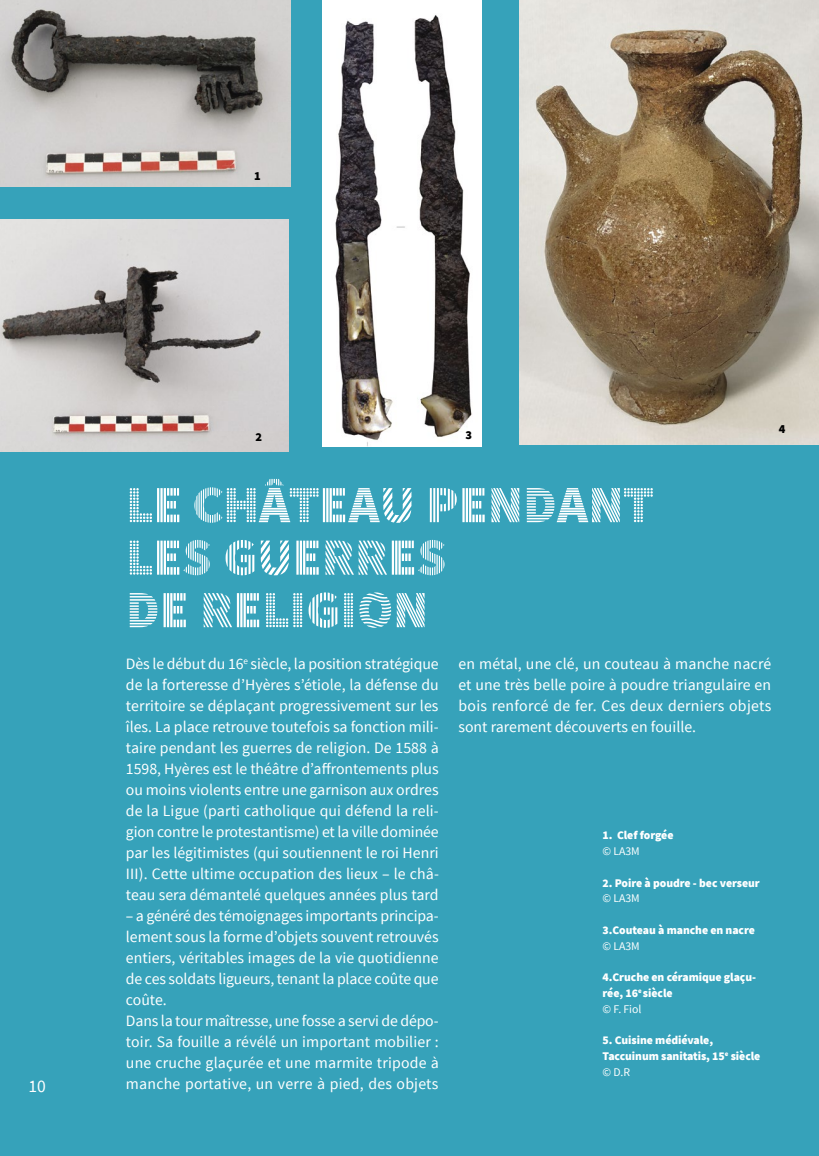
<style>
.page{position:relative;width:819px;height:1156px;background:#fff}
.page>*{position:absolute;margin:0;border:0;box-sizing:border-box;transform-origin:0 0}
.t1{font:900 52.5px/52.5px "Source Sans Pro DISPLAYV2";color:#fff}
.t2{font:17.5px "Source Sans Pro";color:#fff}
.t3{font:15.75px/21px "Source Sans Pro";color:#fff;text-align:justify}
.t4{font:900 12.25px "Source Sans Pro";color:#000}
.t5{font:900 11.72px/15.8px "Source Sans Pro";letter-spacing:-.005em;color:#fff}
.t6{font:11.72px "Source Sans Pro";letter-spacing:-.005em;color:#fff}
.s1{font-weight:400}
</style>
<div class="page">
<div style="left:0;top:0;width:818px;height:1156px;background:#36a2ba"></div>
<img style="left:0;top:0;width:290px;height:186px">
<img style="left:0;top:219px;width:289px;height:232px">
<div style="left:322px;top:0;width:159px;height:446px;background:#fff"></div>
<img style="left:335px;top:15px;width:137px;height:431px">
<img style="left:520px;top:0;width:299px;height:445px">
<p class="t4" style="left:254px;top:167px;width:8px">1</p>
<p class="t2" style="left:28px;top:1075px;width:19px">10</p>
<p class="t4" style="left:255px;top:428px;width:8px">2</p>
<p class="t4" style="left:458px;top:427px;width:15px">23</p>
<p class="t4" style="left:778px;top:421px;width:8px">4</p>
<h1 class="t1" style="left:126px;top:480px;width:528px">LE CHÂTEAU PENDANT<br>LES GUERRES<br>DE RELIGION</h1>
<p class="t3" style="left:126px;top:654px;width:314px">Dès le début du 16<sup>e</sup> siècle, la position stratégique de la forteresse d’Hyères s’étiole, la défense du territoire se déplaçant progressivement sur les îles. La place retrouve toutefois sa fonction mili&shy;taire pendant les guerres de religion. De 1588 à 1598, Hyères est le théâtre d’affrontements plus ou moins violents entre une garnison aux ordres de la Ligue (parti catholique qui défend la reli&shy;gion contre le protestantisme) et la ville dominée par les légitimistes (qui soutiennent le roi Henri III). Cette ultime occupation des lieux – le châ&shy;teau sera démantelé quelques années plus tard</p>
<p class="t3" style="left:126px;top:906px;width:314px;text-align:left">– a généré des témoignages importants principa&shy;lement sous la forme d’objets souvent retrouvés entiers, véritables images de la vie quotidienne de ces soldats ligueurs, tenant la place coûte que coûte.<br>Dans la tour maîtresse, une fosse a servi de dépo&shy;toir. Sa fouille a révélé un important mobilier : une cruche glaçurée et une marmite tripode à manche portative, un verre à pied, des objets</p>
<p class="t3" style="left:458px;top:654px;width:314px">en métal, une clé, un couteau à manche nacré et une très belle poire à poudre triangulaire en bois renforcé de fer. Ces deux derniers objets sont rarement découverts en fouille.</p>
<p class="t5" style="left:602px;top:827px;width:72px">1. Clef forgée</p>
<p class="t6" style="left:602px;top:844px;width:39px">© LA3M</p>
<p class="t5" style="left:602px;top:875px;width:159px">2. Poire à poudre - bec verseur</p>
<p class="t6" style="left:602px;top:891px;width:39px">© LA3M</p>
<p class="t5" style="left:602px;top:922px;width:154px">3.Couteau à manche en nacre</p>
<p class="t6" style="left:602px;top:938px;width:39px">© LA3M</p>
<p class="t5" style="left:602px;top:969px;width:155px">4.Cruche en céramique glaçu&shy;rée, 16<sup>e</sup> siècle<br><span class="s1">© F. Fiol</span></p>
<p class="t5" style="left:602px;top:1032px;width:159px">5. Cuisine médiévale,<br>Taccuinum sanitatis, 15<sup>e</sup> siècle <span class="s1">© D.R</span></p>
</div>
